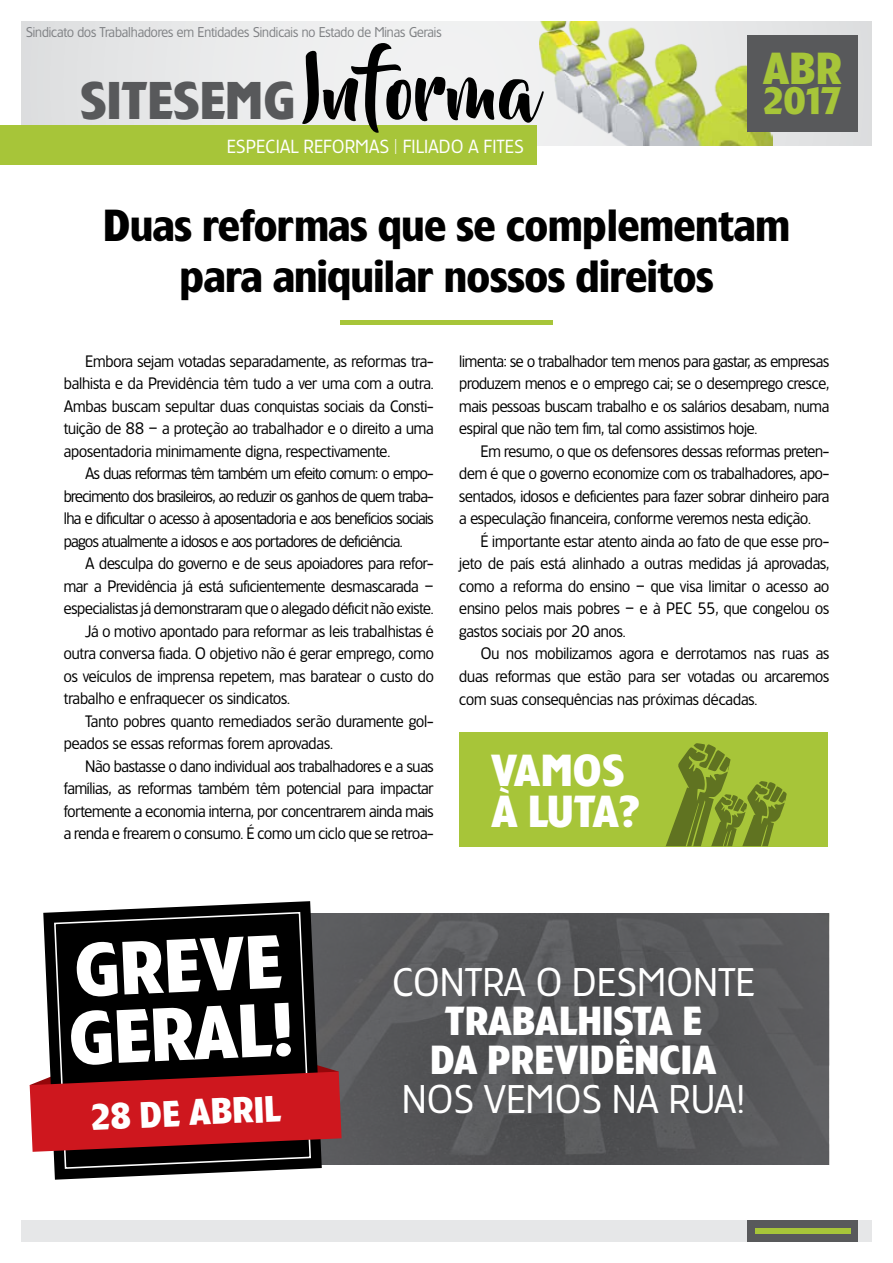
<style>
.page{position:relative;width:893px;height:1263px;background:#fff}
.page>*{position:absolute;margin:0;border:0;box-sizing:border-box;transform-origin:0 0}
.t1{font:74.85px "Beyond The Mountains";color:#000}
.t2{font:700 70.5px/67.9px "TF Forever";color:#fff}
.t3{font:700 49.65px "TF Forever";color:#58595b}
.t4{font:700 42px/50.4px "TF Forever";color:#000;text-align:center}
.t5{font:700 42px/40.5px "TF Forever";color:#fff}
.t6{font:700 42px "TF Forever";color:#a7c539}
.t7{font:37.95px "TF Forever";color:#fff}
.t8{font:700 37.95px/39px "TF Forever";color:#fff;text-align:center}
.t9{font:700 36px "TF Forever";color:#a7c539}
.t10{font:700 34.5px "TF Forever";color:#fff}
.t11{font:18px "TF Forever";color:#fff}
.t12{font:15.75px/22.5px "TF Forever";letter-spacing:-.01em;color:#000;text-align:justify}
.t13{font:13.5px "TF Forever";color:#808285}
</style>
<div class="page">
<svg style="left:21px;top:21px;width:851px;height:124px"></svg>
<img style="left:539px;top:21px;width:233px;height:124px">
<div style="left:21px;top:1220px;width:851px;height:22px;background:#e6e7e8"></div>
<div style="left:747px;top:35px;width:111px;height:96px;background:#58595b"></div>
<div style="left:747px;top:1220px;width:111px;height:22px;background:#58595b"></div>
<div style="left:0;top:125px;width:537px;height:40px;background:#a7c539"></div>
<div style="left:755px;top:1228px;width:95px;height:6px;background:#a7c539"></div>
<div style="left:459px;top:733px;width:369px;height:114px;background:#a7c539"></div>
<svg style="left:666px;top:743px;width:121px;height:103px"></svg>
<img style="left:322px;top:913px;width:507px;height:251px">
<svg style="left:43px;top:901px;width:279px;height:279px"></svg>
<div style="left:53px;top:911px;width:259px;height:259px;background:#000"></div>
<svg style="left:30px;top:1064px;width:312px;height:88px;background:#a3191f"></svg>
<hr style="left:340px;top:321px;width:213px;height:4px;background:#a7c539">
<p class="t13" style="left:26px;top:24px;width:417px">Sindicato dos Trabalhadores em Entidades Sindicais no Estado de Minas Gerais</p>
<h1 class="t1" style="left:303px;top:50px;width:235px">Informa</h1>
<h3 class="t3" style="left:80px;top:71px;width:216px">SITESEMG</h3>
<p class="t11" style="left:227px;top:135px;width:288px">ESPECIAL REFORMAS | Filiado a Fites</p>
<h3 class="t6" style="left:763px;top:43px;width:81px">ABR</h3>
<h3 class="t9" style="left:763px;top:79px;width:81px">2017</h3>
<h3 class="t4" style="left:103px;top:200px;width:688px">Duas reformas que se complementam para aniquilar nossos direitos</h3>
<p class="t12" style="left:64px;top:350px;width:371px;text-indent:21px">Embora sejam votadas separadamente, as reformas tra&shy;balhista e da Previdência têm tudo a ver uma com a outra.<br>Ambas buscam sepultar duas conquistas sociais da Consti&shy;tuição de 88 – a proteção ao trabalhador e o direito a uma aposentadoria minimamente digna, respectivamente.</p>
<p class="t12" style="left:64px;top:462px;width:371px;text-indent:21px">As duas reformas têm também um efeito comum: o empo&shy;brecimento dos brasileiros, ao reduzir os ganhos de quem traba&shy;lha e dificultar o acesso à aposentadoria e aos benefícios sociais pagos atualmente a idosos e aos portadores de deficiência.</p>
<p class="t12" style="left:85px;top:552px;width:350px">A desculpa do governo e de seus apoiadores para refor-</p>
<p class="t12" style="left:64px;top:575px;width:371px">mar a Previdência já está suficientemente desmascarada –</p>
<p class="t12" style="left:64px;top:597px;width:371px">especialistas já demonstraram que o alegado déficit não existe.</p>
<p class="t12" style="left:85px;top:620px;width:350px">Já o motivo apontado para reformar as leis trabalhistas é</p>
<p class="t12" style="left:64px;top:642px;width:371px">outra conversa fiada. O objetivo não é gerar emprego, como</p>
<p class="t12" style="left:64px;top:665px;width:371px">os veículos de imprensa repetem, mas baratear o custo do</p>
<p class="t12" style="left:64px;top:687px;width:228px">trabalho e enfraquecer os sindicatos.</p>
<p class="t12" style="left:85px;top:710px;width:350px">Tanto pobres quanto remediados serão duramente gol-</p>
<p class="t12" style="left:64px;top:732px;width:271px">peados se essas reformas forem aprovadas.</p>
<p class="t12" style="left:85px;top:755px;width:350px">Não bastasse o dano individual aos trabalhadores e a suas</p>
<p class="t12" style="left:64px;top:777px;width:371px">famílias, as reformas também têm potencial para impactar</p>
<p class="t12" style="left:64px;top:800px;width:371px">fortemente a economia interna, por concentrarem ainda mais</p>
<p class="t12" style="left:64px;top:822px;width:371px">a renda e frearem o consumo. É como um ciclo que se retroa-</p>
<p class="t12" style="left:459px;top:350px;width:371px">limenta: se o trabalhador tem menos para gastar, as empresas produzem menos e o emprego cai; se o desemprego cresce, mais pessoas buscam trabalho e os salários desabam, numa espiral que não tem fim, tal como assistimos hoje.</p>
<p class="t12" style="left:459px;top:440px;width:371px;text-indent:21px">Em resumo, o que os defensores dessas reformas preten&shy;dem é que o governo economize com os trabalhadores, apo&shy;sentados, idosos e deficientes para fazer sobrar dinheiro para a especulação financeira, conforme veremos nesta edição.</p>
<p class="t12" style="left:459px;top:530px;width:371px;text-indent:21px">É importante estar atento ainda ao fato de que esse pro&shy;jeto de país está alinhado a outras medidas já aprovadas, como a reforma do ensino – que visa limitar o acesso ao ensino pelos mais pobres – e à PEC 55, que congelou os gastos sociais por 20 anos.</p>
<p class="t12" style="left:459px;top:642px;width:371px;text-indent:21px">Ou nos mobilizamos agora e derrotamos nas ruas as duas reformas que estão para ser votadas ou arcaremos com suas consequências nas próximas décadas.</p>
<h3 class="t5" style="left:491px;top:750px;width:151px">Vamos à luta?</h3>
<h2 class="t2" style="left:65px;top:935px;width:226px;rotate:-2deg">GREVE<br>GERAL!</h2>
<h3 class="t10" style="left:89px;top:1097px;width:192px;rotate:-3deg">28 DE ABRIL</h3>
<h3 class="t7" style="left:392px;top:960px;width:365px">CONTRA O DESMONTE</h3>
<h3 class="t8" style="left:430px;top:1000px;width:288px">TRABALHISTA E<br>DA PREVIDÊNCIA</h3>
<h3 class="t7" style="left:402px;top:1077px;width:345px">NOS VEMOS NA RUA!</h3>
</div>
